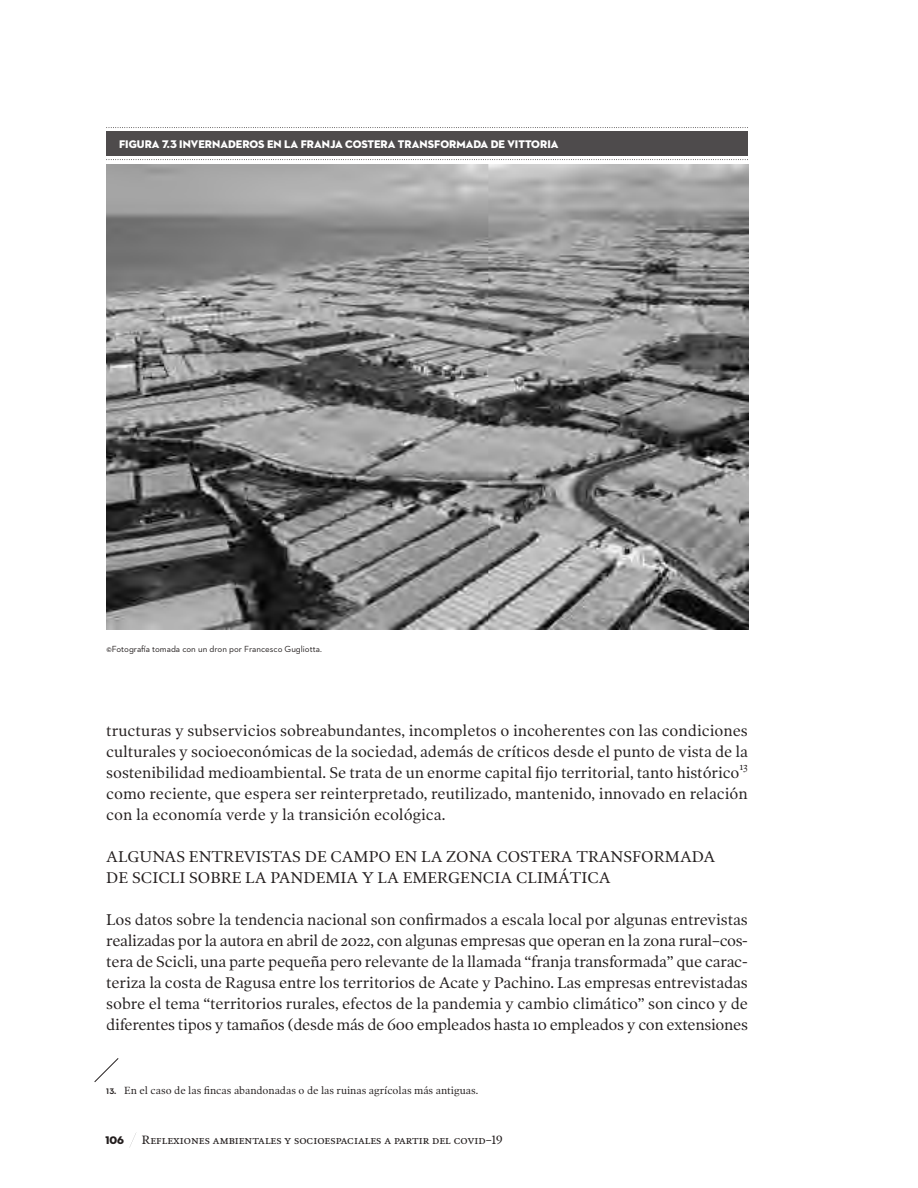
<style>
.page{position:relative;width:918px;height:1188px;background:#fff}
.page>*{position:absolute;margin:0;border:0;box-sizing:border-box;transform-origin:0 0}
.t1{font:15.75px/21px "Poynter OS Text One";color:#241f1f;text-align:justify}
.t2{font:12px "Poynter OS Text";color:#241f1f}
.t3{font:11.25px "Neutraface 2 Display Titling";color:#fff}
.t4{font:11.25px "Neutraface 2 Display Titling SC850";color:#241f1f}
.t5{font:10.5px "Poynter OS Text One";color:#241f1f}
.t6{font:10.2px "Poynter OS Text One";color:#241f1f}
.t7{font:9px "Neutraface 2 Text";color:#241f1f}
.s1{font-family:"Neutraface 2 Display";font-weight:700}
</style>
<div class="page">
<svg style="left:129px;top:1133px;width:7px;height:15px"></svg>
<div style="left:106px;top:132px;width:642px;height:24px;background:#4e4b4c"></div>
<svg style="left:107px;top:127px;width:641px;height:1px"></svg>
<svg style="left:107px;top:159px;width:641px;height:1px"></svg>
<svg style="left:94px;top:1058px;width:25px;height:24px"></svg>
<img style="left:106px;top:164px;width:643px;height:466px">
<p class="t3" style="left:119px;top:137px;width:441px">FIGURA 7.3 INVERNADEROS EN LA FRANJA COSTERA TRANSFORMADA DE VITTORIA</p>
<p class="t7" style="left:106px;top:643px;width:217px">©Fotografía tomada con un dron por Francesco Gugliotta.</p>
<p class="t1" style="left:106px;top:720px;width:643px">tructuras y subservicios sobreabundantes, incompletos o incoherentes con las condiciones culturales y socioeconómicas de la sociedad, además de críticos desde el punto de vista de la sostenibilidad medioambiental. Se trata de un enorme capital fijo territorial, tanto histórico</p>
<p class="t6" style="left:740px;top:761px;width:10px">13</p>
<p class="t1" style="left:106px;top:783px;width:643px">como reciente, que espera ser reinterpretado, reutilizado, mantenido, innovado en relación con la economía verde y la transición ecológica.</p>
<p class="t1" style="left:106px;top:846px;width:610px">ALGUNAS ENTREVISTAS DE CAMPO EN LA ZONA COSTERA TRANSFORMADA<br>DE SCICLI SOBRE LA PANDEMIA Y LA EMERGENCIA CLIMÁTICA</p>
<p class="t1" style="left:106px;top:909px;width:643px">Los datos sobre la tendencia nacional son confirmados a escala local por algunas entrevistas realizadas por la autora en abril de 2022, con algunas empresas que operan en la zona rural–cos&shy;tera de Scicli, una parte pequeña pero relevante de la llamada “franja transformada” que carac&shy;teriza la costa de Ragusa entre los territorios de Acate y Pachino. Las empresas entrevistadas sobre el tema “territorios rurales, efectos de la pandemia y cambio climático” son cinco y de diferentes tipos y tamaños (desde más de 600 empleados hasta 10 empleados y con extensiones</p>
<p class="t5" style="left:106px;top:1084px;width:373px"><span class="s1">13.</span> En el caso de las fincas abandonadas o de las ruinas agrícolas más antiguas.</p>
<p class="t4" style="left:105px;top:1134px;width:20px">106</p>
<p class="t2" style="left:142px;top:1133px;width:362px">Reflexiones ambientales y socioespaciales a partir del covid–19</p>
</div>
